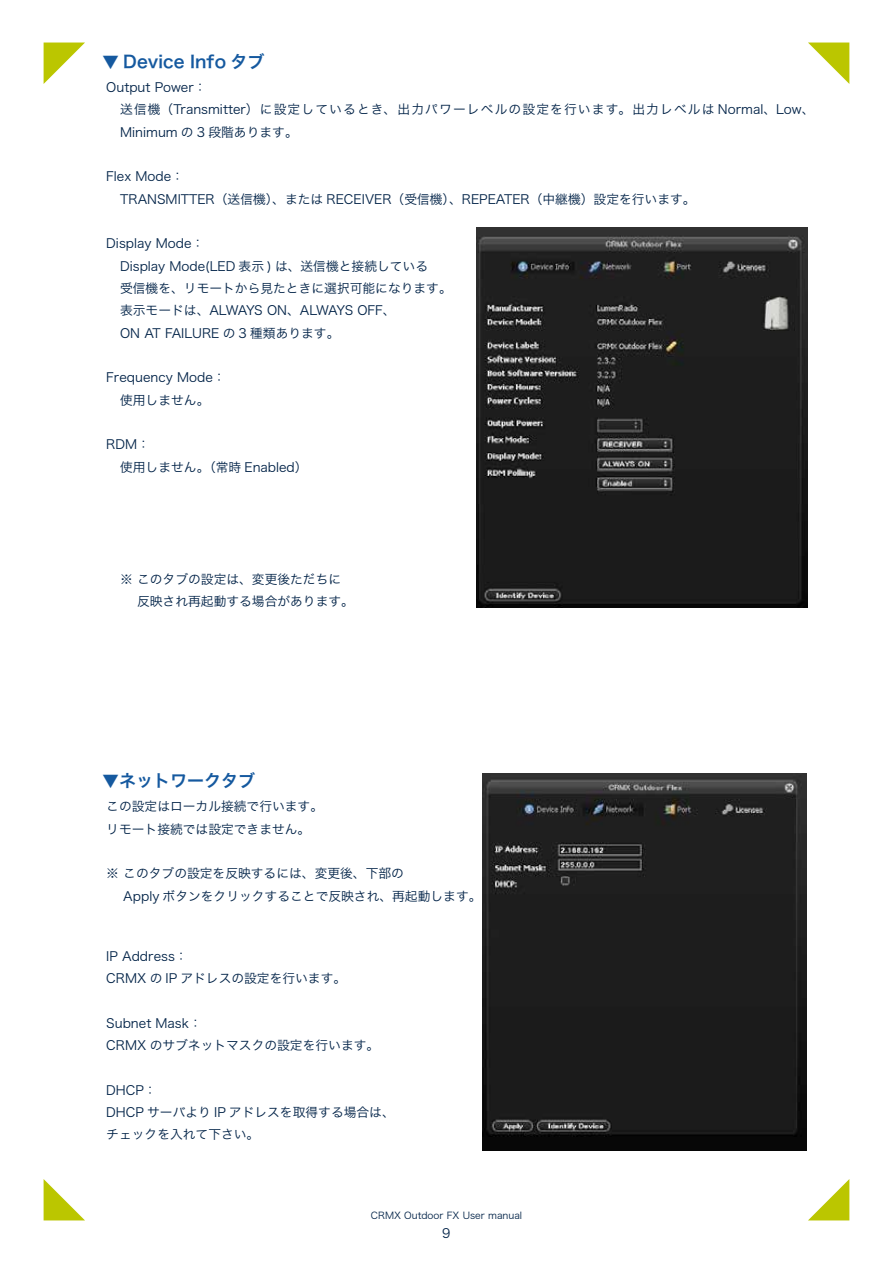
<style>
.page{position:relative;width:893px;height:1263px;background:#fff}
.page>*{position:absolute;margin:0;border:0;box-sizing:border-box;transform-origin:0 0}
.t1{font:16.95px "Hira Kaku Pro N W6";color:#15599f}
.t2{font:12.75px/22.4px "Hira Kaku Pro W3";color:#002247}
.t3{font:12.75px/22.4px "Hira Kaku Pro W3";letter-spacing:.09em;color:#002247}
.t4{font:9.6px "Hira Kaku Pro W3";color:#002247}
</style>
<div class="page">
<svg style="left:44px;top:43px;width:41px;height:41px"></svg>
<svg style="left:808px;top:1179px;width:41px;height:41px"></svg>
<svg style="left:44px;top:1179px;width:41px;height:41px"></svg>
<svg style="left:808px;top:43px;width:41px;height:41px"></svg>
<img style="left:477px;top:227px;width:331px;height:380px">
<img style="left:483px;top:774px;width:324px;height:376px">
<h1 class="t1" style="left:85px;top:46px;width:181px">　▼ Device Info タブ</h1>
<p class="t2" style="left:106px;top:75px;width:102px">Output Power：</p>
<p class="t3" style="left:120px;top:97px;width:696px">送信機（Transmitter）に設定しているとき、出力パワーレベルの設定を行います。出力レベルは Normal、Low、<br>Minimum の 3 段階あります。</p>
<p class="t2" style="left:106px;top:164px;width:79px">Flex Mode：</p>
<p class="t2" style="left:120px;top:187px;width:577px">TRANSMITTER（送信機）、または RECEIVER（受信機）、REPEATER（中継機）設定を行います。</p>
<p class="t2" style="left:106px;top:231px;width:99px">Display Mode：</p>
<p class="t2" style="left:120px;top:254px;width:333px">Display Mode(LED 表示 ) は、送信機と接続している<br>受信機を、リモートから見たときに選択可能になります。表示モードは、ALWAYS ON、ALWAYS OFF、<br>ON AT FAILURE の 3 種類あります。</p>
<p class="t2" style="left:106px;top:365px;width:121px">Frequency Mode：</p>
<p class="t2" style="left:120px;top:388px;width:91px">使用しません。</p>
<p class="t2" style="left:106px;top:432px;width:45px">RDM：</p>
<p class="t2" style="left:120px;top:455px;width:189px">使用しません。（常時 Enabled）</p>
<p class="t2" style="left:120px;top:567px;width:235px">※ このタブの設定は、変更後ただちに　 反映され再起動する場合があります。</p>
<h1 class="t1" style="left:85px;top:765px;width:172px">　▼ネットワークタブ</h1>
<p class="t2" style="left:106px;top:794px;width:218px">この設定はローカル接続で行います。リモート接続では設定できません。</p>
<p class="t2" style="left:106px;top:861px;width:377px">※ このタブの設定を反映するには、変更後、下部の<br>　 Apply ボタンをクリックすることで反映され、再起動します。</p>
<p class="t2" style="left:106px;top:944px;width:241px">IP Address：<br>CRMX の IP アドレスの設定を行います。</p>
<p class="t2" style="left:106px;top:1011px;width:274px">Subnet Mask：<br>CRMX のサブネットマスクの設定を行います。</p>
<p class="t2" style="left:106px;top:1078px;width:290px">DHCP：<br>DHCP サーバより IP アドレスを取得する場合は、チェックを入れて下さい。</p>
<p class="t4" style="left:371px;top:1207px;width:153px">CRMX Outdoor FX User manual</p>
<p class="t2" style="left:442px;top:1221px;width:10px">9</p>
</div>
